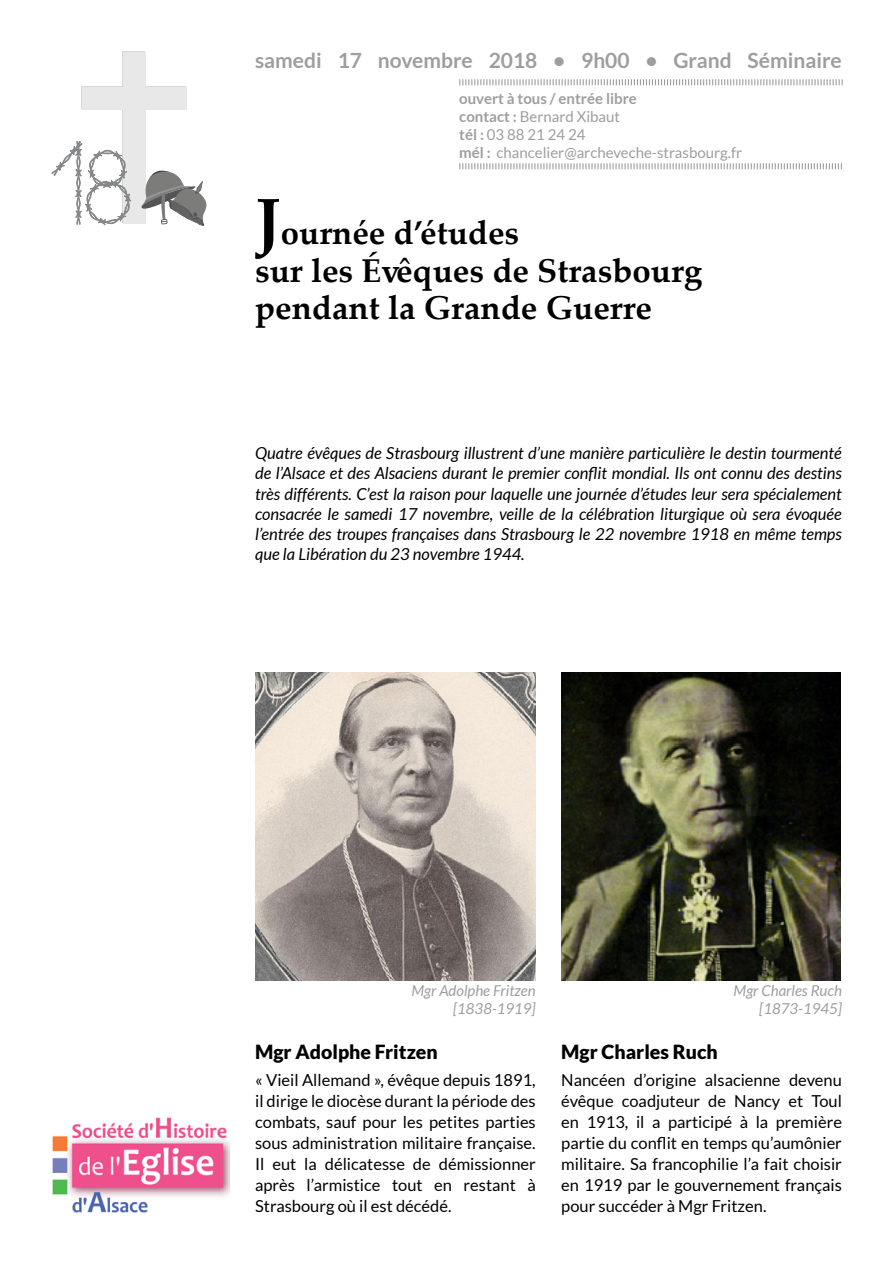
<style>
.page{position:relative;width:893px;height:1263px;background:#fff}
.page>*{position:absolute;margin:0;border:0;box-sizing:border-box;transform-origin:0 0}
.t1{font:700 33px/37.5px "Palatino Linotype";color:#000}
.t2{font:700 21px "Lato";color:#9c9e9f}
.t3{font:900 19.5px "Lato";color:#000}
.t4{font:16.5px/21px "Lato";color:#000;text-align:justify}
.t5{font:italic 16.5px/20.1px "Lato";color:#000;text-align:justify}
.t6{font:15px/18px "Lato";color:#9c9e9f}
.t7{font:italic 15px/18px "Lato";color:#9c9e9f;text-align:right}
.s1{font-weight:700}
.s2{font-size:66px}
</style>
<div class="page">
<svg style="left:459px;top:79px;width:384px;height:6px"></svg>
<svg style="left:459px;top:163px;width:383px;height:6px"></svg>
<img style="left:255px;top:673px;width:281px;height:307px">
<img style="left:561px;top:673px;width:280px;height:307px">
<div style="left:122px;top:51px;width:22px;height:172px;background:#d7d7d8"></div>
<svg style="left:81px;top:87px;width:105px;height:22px"></svg>
<div style="left:123px;top:52px;width:22px;height:171px;background:#e8e8e8"></div>
<div style="left:82px;top:88px;width:105px;height:22px;background:#e8e8e8"></div>
<svg style="left:52px;top:141px;width:79px;height:85px"></svg>
<svg style="left:140px;top:166px;width:67px;height:60px"></svg>
<img style="left:52px;top:1117px;width:178px;height:96px">
<p class="t2" style="left:255px;top:48px;width:588px">samedi 17 novembre 2018 • 9h00 • Grand Séminaire</p>
<p class="t6" style="left:459px;top:89px;width:284px"><span class="s1">ouvert à tous / entrée libre<br>contact :</span> Bernard Xibaut<br><span class="s1">tél :</span> 03 88 21 24 24<br><span class="s1">mél :</span> chancelier@archeveche-strasbourg.fr</p>
<h1 class="t1" style="left:255px;top:213px;width:449px"><span class="s2">J</span>ournée d’études<br>sur les Évêques de Strasbourg pendant la Grande Guerre</h1>
<p class="t5" style="left:255px;top:444px;width:588px">Quatre évêques de Strasbourg illustrent d’une manière particulière le destin tourmenté de l’Alsace et des Alsaciens durant le premier conflit mondial. Ils ont connu des destins très différents. C’est la raison pour laquelle une journée d’études leur sera spécialement consacrée le samedi 17 novembre, veille de la célébration liturgique où sera évoquée l’entrée des troupes françaises dans Strasbourg le 22 novembre 1918 en même temps que la Libération du 23 novembre 1944.</p>
<p class="t7" style="left:411px;top:982px;width:126px">Mgr Adolphe Fritzen [1838-1919]</p>
<p class="t7" style="left:734px;top:982px;width:110px">Mgr Charles Ruch [1873-1945]</p>
<p class="t3" style="left:255px;top:1040px;width:184px">Mgr Adolphe Fritzen</p>
<p class="t4" style="left:255px;top:1069px;width:282px">« Vieil Allemand », évêque depuis 1891, il dirige le diocèse durant la période des combats, sauf pour les petites parties sous administration militaire française.<br>Il eut la délicatesse de démissionner après l’armistice tout en restant à Strasbourg où il est décédé.</p>
<p class="t3" style="left:561px;top:1040px;width:158px">Mgr Charles Ruch</p>
<p class="t4" style="left:561px;top:1069px;width:282px">Nancéen d’origine alsacienne devenu évêque coadjuteur de Nancy et Toul en 1913, il a participé à la première partie du conflit en temps qu’aumônier militaire. Sa francophilie l’a fait choisir en 1919 par le gouvernement français pour succéder à Mgr Fritzen.</p>
</div>
